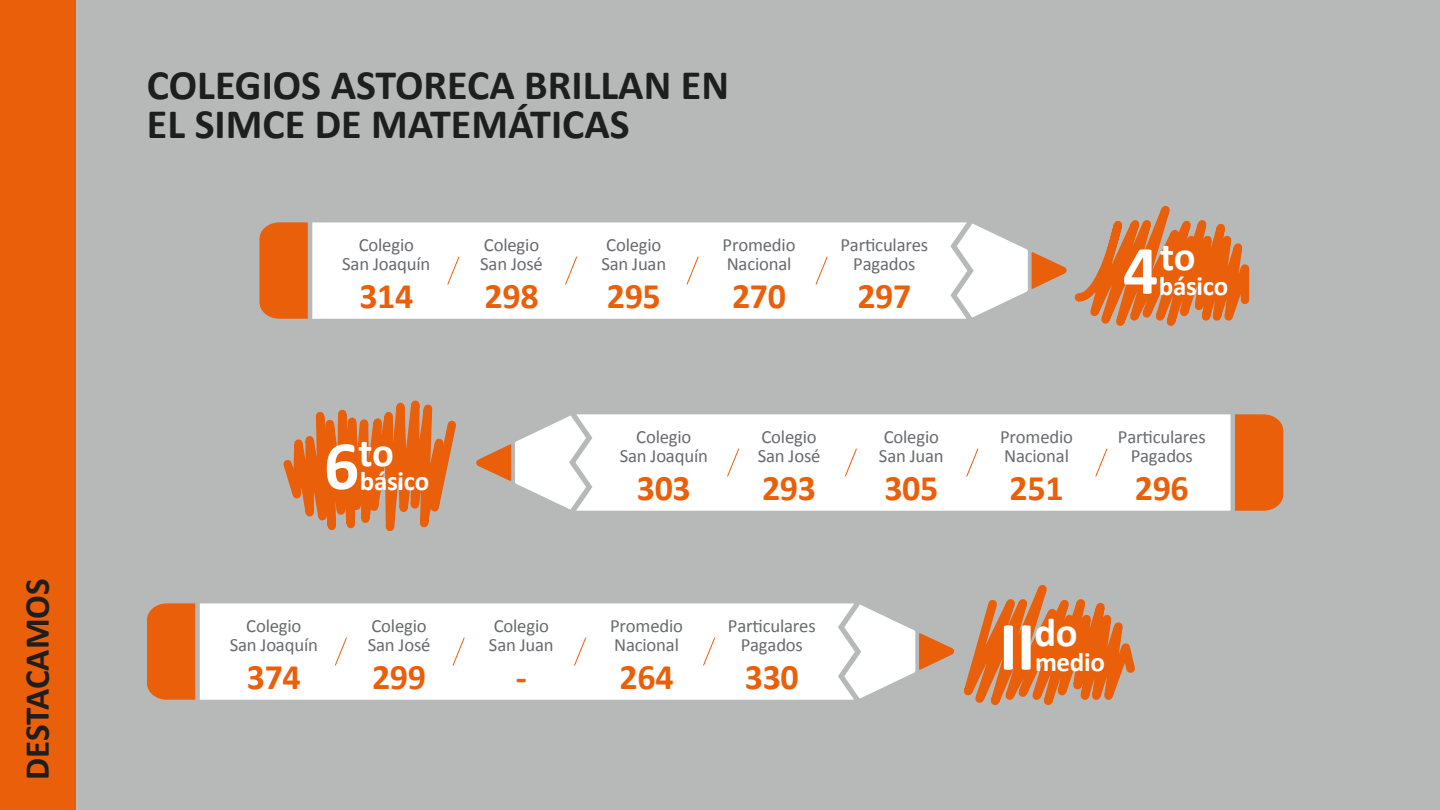
<style>
.page{position:relative;width:1440px;height:810px;background:#fff}
.page>*{position:absolute;margin:0;border:0;box-sizing:border-box;transform-origin:0 0}
.t1{font:700 69.68px "Calibri";color:#fff}
.t2{font:700 42px/38.9px "Calibri";color:#1e1e1e}
.t3{font:700 40.65px "Calibri";color:#fff}
.t4{font:700 36px "Calibri";letter-spacing:-.01em;color:#e95f0a}
.t5{font:700 35.1px "Calibri";color:#1e1e1e}
.t6{font:700 27px "Calibri";letter-spacing:-.01em;color:#fff}
.t7{font:18.67px/18.8px "Calibri";letter-spacing:-.01em;color:#696a6f}
.s1{font-size:69.68px}
</style>
<div class="page">
<div style="left:49px;top:0;width:1391px;height:810px;background:#b7b9b9"></div>
<div style="left:0;top:0;width:76px;height:810px;background:#e95f0a"></div>
<div style="left:462px;top:222px;width:505px;height:97px;background:#fff"></div>
<svg style="left:957px;top:224px;width:94px;height:94px"></svg>
<svg style="left:259px;top:222px;width:18px;height:97px"></svg>
<div style="left:576px;top:414px;width:475px;height:97px;background:#fff"></div>
<svg style="left:476px;top:416px;width:110px;height:94px"></svg>
<svg style="left:1260px;top:414px;width:23px;height:97px"></svg>
<svg style="left:1051px;top:205px;width:209px;height:306px"></svg>
<svg style="left:277px;top:222px;width:185px;height:310px"></svg>
<svg style="left:447px;top:256px;width:13px;height:29px"></svg>
<svg style="left:565px;top:256px;width:13px;height:29px"></svg>
<svg style="left:686px;top:256px;width:13px;height:29px"></svg>
<svg style="left:815px;top:256px;width:13px;height:29px"></svg>
<svg style="left:727px;top:448px;width:13px;height:29px"></svg>
<svg style="left:844px;top:448px;width:13px;height:29px"></svg>
<div style="left:200px;top:603px;width:654px;height:97px;background:#fff"></div>
<svg style="left:844px;top:605px;width:80px;height:94px"></svg>
<div style="left:147px;top:603px;width:48px;height:97px;background:#e95f0a"></div>
<svg style="left:924px;top:432px;width:217px;height:274px"></svg>
<svg style="left:334px;top:637px;width:13px;height:29px"></svg>
<svg style="left:452px;top:637px;width:13px;height:29px"></svg>
<svg style="left:574px;top:637px;width:13px;height:29px"></svg>
<svg style="left:703px;top:637px;width:13px;height:29px"></svg>
<h3 class="t5" style="left:15px;top:780px;width:203px;rotate:-90deg">DESTACAMOS</h3>
<h2 class="t2" style="left:147px;top:66px;width:584px">COLEGIOS ASTORECA BRILLAN EN<br>EL SIMCE DE MATEMÁTICAS</h2>
<p class="t7" style="left:342px;top:236px;width:90px;text-align:center">Colegio<br>San Joaquín</p>
<h3 class="t4" style="left:359px;top:273px;width:56px">314</h3>
<p class="t7" style="left:480px;top:236px;width:64px">Colegio<br>San José</p>
<h3 class="t4" style="left:485px;top:273px;width:56px">298</h3>
<p class="t7" style="left:601px;top:236px;width:66px">Colegio<br>San Juan</p>
<h3 class="t4" style="left:607px;top:273px;width:56px">295</h3>
<p class="t7" style="left:723px;top:236px;width:74px">Promedio<br>Nacional</p>
<h3 class="t4" style="left:732px;top:273px;width:56px">270</h3>
<p class="t7" style="left:840px;top:236px;width:89px;text-align:center">Particulares<br>Pagados</p>
<h3 class="t4" style="left:857px;top:273px;width:56px">297</h3>
<h3 class="t3" style="left:324px;top:426px;width:71px"><span class="s1">6</span>to</h3>
<h3 class="t6" style="left:360px;top:464px;width:71px">básico</h3>
<p class="t7" style="left:230px;top:617px;width:90px;text-align:center">Colegio<br>San Joaquín</p>
<h3 class="t4" style="left:247px;top:654px;width:56px">374</h3>
<p class="t7" style="left:368px;top:617px;width:64px">Colegio<br>San José</p>
<h3 class="t4" style="left:372px;top:654px;width:56px">299</h3>
<p class="t7" style="left:489px;top:617px;width:66px">Colegio<br>San Juan</p>
<h3 class="t4" style="left:516px;top:654px;width:13px">-</h3>
<p class="t7" style="left:620px;top:428px;width:90px;text-align:center">Colegio<br>San Joaquín</p>
<h3 class="t4" style="left:637px;top:465px;width:56px">303</h3>
<p class="t7" style="left:758px;top:428px;width:64px">Colegio<br>San José</p>
<h3 class="t4" style="left:762px;top:465px;width:56px">293</h3>
<p class="t7" style="left:610px;top:617px;width:74px">Promedio<br>Nacional</p>
<h3 class="t4" style="left:620px;top:654px;width:56px">264</h3>
<p class="t7" style="left:728px;top:617px;width:89px;text-align:center">Particulares<br>Pagados</p>
<h3 class="t4" style="left:745px;top:654px;width:56px">330</h3>
<p class="t7" style="left:879px;top:428px;width:66px">Colegio<br>San Juan</p>
<h3 class="t4" style="left:884px;top:465px;width:56px">305</h3>
<h3 class="t3" style="left:1123px;top:231px;width:74px"><span class="s1">4</span>to</h3>
<h3 class="t6" style="left:1159px;top:268px;width:71px">básico</h3>
<p class="t7" style="left:1000px;top:428px;width:74px">Promedio<br>Nacional</p>
<h3 class="t4" style="left:1010px;top:465px;width:56px">251</h3>
<p class="t7" style="left:1118px;top:428px;width:89px;text-align:center">Particulares<br>Pagados</p>
<h3 class="t4" style="left:1135px;top:465px;width:56px">296</h3>
<h1 class="t1" style="left:999px;top:602px;width:80px">II<sup>do</sup></h1>
<h3 class="t6" style="left:1035px;top:644px;width:71px">medio</h3>
</div>
